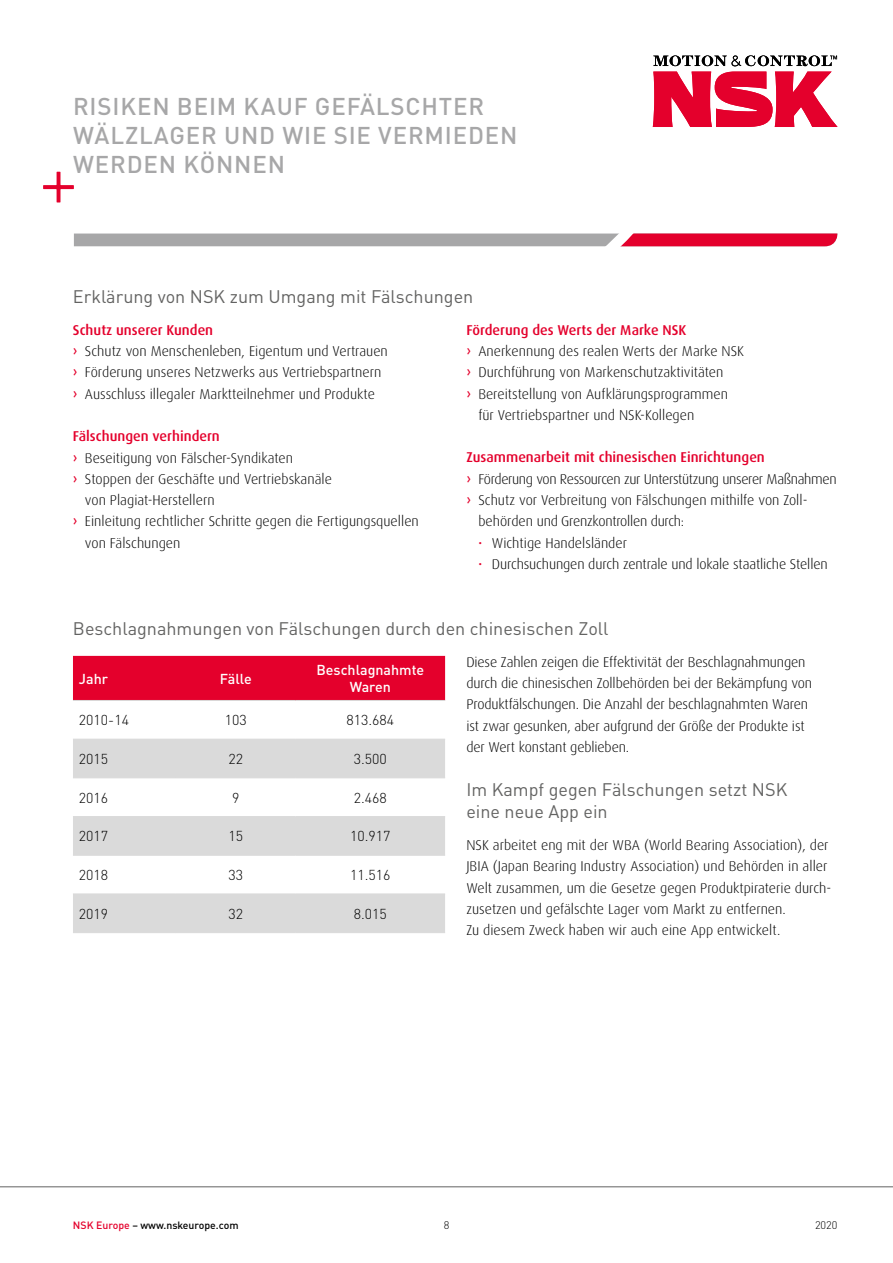
<style>
.page{position:relative;width:893px;height:1263px;background:#fff}
.page>*{position:absolute;margin:0;border:0;box-sizing:border-box;transform-origin:0 0}
.t1{font:500 24px/28.8px "DIN Pro";letter-spacing:.035em;color:#a7a7a8}
.t2{font:18px/22.5px "DIN Pro";color:#636362}
.t3{font:300 14.25px/21.3px "Dax Pro";color:#000}
.t4{font:500 14.25px "Dax Pro";color:#e4002c}
.t5{font:300 14.25px "DIN Pro";color:#000}
.t6{font:300 14.25px "Dax Pro";letter-spacing:-.025em;color:#000}
.t7{font:300 14.25px "Dax Pro";letter-spacing:-.02em;color:#000}
.t8{font:500 14.25px/17.1px "DIN Pro";color:#fff;text-align:center}
.t9{font:300 10.95px "DIN Pro";color:#000}
.t10{font:500 10.5px "DIN Pro";color:#000}
.s1{font-weight:500;color:#e4002c}
.s2{color:#e4002c}
</style>
<div class="page">
<hr style="left:0;top:1186px;width:893px;height:1px;background:#636362">
<div style="left:73px;top:656px;width:372px;height:44px;background:#e4002c"></div>
<svg style="left:73px;top:740px;width:372px;height:192px;fill:#dadada"></svg>
<hr style="left:73px;top:700px;width:103px;height:1px;background:#dadada">
<hr style="left:176px;top:700px;width:120px;height:1px;background:#dadada">
<hr style="left:296px;top:700px;width:149px;height:1px;background:#dadada">
<hr style="left:73px;top:739px;width:103px;height:1px;background:#dadada">
<hr style="left:176px;top:739px;width:120px;height:1px;background:#dadada">
<hr style="left:296px;top:739px;width:149px;height:1px;background:#dadada">
<hr style="left:73px;top:777px;width:103px;height:1px;background:#dadada">
<hr style="left:176px;top:777px;width:120px;height:1px;background:#dadada">
<hr style="left:296px;top:777px;width:149px;height:1px;background:#dadada">
<hr style="left:73px;top:816px;width:103px;height:1px;background:#dadada">
<hr style="left:176px;top:816px;width:120px;height:1px;background:#dadada">
<hr style="left:296px;top:816px;width:149px;height:1px;background:#dadada">
<hr style="left:73px;top:855px;width:103px;height:1px;background:#dadada">
<hr style="left:176px;top:855px;width:120px;height:1px;background:#dadada">
<hr style="left:296px;top:855px;width:149px;height:1px;background:#dadada">
<hr style="left:73px;top:893px;width:103px;height:1px;background:#dadada">
<hr style="left:176px;top:893px;width:120px;height:1px;background:#dadada">
<hr style="left:296px;top:893px;width:149px;height:1px;background:#dadada">
<hr style="left:73px;top:932px;width:103px;height:1px;background:#dadada">
<hr style="left:176px;top:932px;width:120px;height:1px;background:#dadada">
<hr style="left:296px;top:932px;width:149px;height:1px;background:#dadada">
<svg style="left:43px;top:55px;width:794px;height:192px"></svg>
<h1 class="t1" style="left:73px;top:90px;width:446px">RISIKEN BEIM KAUF GEFÄLSCHTER<br>WÄLZLAGER UND WIE SIE VERMIEDEN<br>WERDEN KÖNNEN</h1>
<p class="t2" style="left:73px;top:283px;width:402px">Erklärung von NSK zum Umgang mit Fälschungen</p>
<p class="t3" style="left:73px;top:319px;width:316px"><span class="s1">Schutz unserer Kunden<br>›</span> Schutz von Menschenleben, Eigentum und Vertrauen <span class="s1">›</span> Förderung unseres Netzwerks aus Vertriebspartnern <span class="s1">›</span> Ausschluss illegaler Marktteilnehmer und Produkte</p>
<p class="t4" style="left:73px;top:427px;width:148px">Fälschungen verhindern</p>
<p class="t3" style="left:73px;top:447px;width:222px"><span class="s1">›</span> Beseitigung von Fälscher-Syndikaten</p>
<p class="t3" style="left:73px;top:468px;width:260px"><span class="s1">›</span> Stoppen der Geschäfte und Vertriebskanäle</p>
<p class="t3" style="left:85px;top:489px;width:131px">von Plagiat-Herstellern</p>
<p class="t3" style="left:73px;top:510px;width:347px"><span class="s1">›</span> Einleitung rechtlicher Schritte gegen die Fertigungsquellen</p>
<p class="t3" style="left:85px;top:532px;width:97px">von Fälschungen</p>
<p class="t4" style="left:466px;top:321px;width:222px">Förderung des Werts der Marke NSK</p>
<p class="t3" style="left:466px;top:340px;width:279px"><span class="s1">›</span> Anerkennung des realen Werts der Marke NSK</p>
<p class="t3" style="left:466px;top:361px;width:259px"><span class="s1">›</span> Durchführung von Markenschutzaktivitäten</p>
<p class="t3" style="left:466px;top:383px;width:263px"><span class="s1">›</span> Bereitstellung von Aufklärungsprogrammen</p>
<p class="t3" style="left:478px;top:404px;width:217px">für Vertriebspartner und NSK-Kollegen</p>
<p class="t4" style="left:466px;top:448px;width:300px">Zusammenarbeit mit chinesischen Einrichtungen</p>
<p class="t6" style="left:466px;top:470px;width:372px"><span class="s1">›</span> Förderung von Ressourcen zur Unterstützung unserer Maßnahmen</p>
<p class="t3" style="left:466px;top:489px;width:343px"><span class="s1">›</span> Schutz vor Verbreitung von Fälschungen mithilfe von Zoll-</p>
<p class="t7" style="left:478px;top:512px;width:207px">behörden und Grenzkontrollen durch:</p>
<p class="t3" style="left:478px;top:532px;width:150px"><span class="s1">·</span> Wichtige Handelsländer</p>
<p class="t3" style="left:478px;top:553px;width:351px"><span class="s1">·</span> Durchsuchungen durch zentrale und lokale staatliche Stellen</p>
<p class="t2" style="left:73px;top:615px;width:537px">Beschlagnahmungen von Fälschungen durch den chinesischen Zoll</p>
<p class="t8" style="left:79px;top:668px;width:31px">Jahr</p>
<p class="t8" style="left:220px;top:668px;width:34px">Fälle</p>
<p class="t8" style="left:316px;top:660px;width:109px">Beschlagnahmte<br>Waren</p>
<p class="t5" style="left:79px;top:709px;width:52px">2010-14</p>
<p class="t5" style="left:225px;top:709px;width:23px">103</p>
<p class="t5" style="left:346px;top:709px;width:49px">813.684</p>
<p class="t5" style="left:79px;top:748px;width:31px">2015</p>
<p class="t5" style="left:228px;top:748px;width:16px">22</p>
<p class="t5" style="left:354px;top:748px;width:35px">3.500</p>
<p class="t5" style="left:79px;top:786px;width:31px">2016</p>
<p class="t5" style="left:232px;top:786px;width:9px">9</p>
<p class="t5" style="left:354px;top:786px;width:35px">2.468</p>
<p class="t5" style="left:79px;top:825px;width:31px">2017</p>
<p class="t5" style="left:228px;top:825px;width:16px">15</p>
<p class="t5" style="left:350px;top:825px;width:42px">10.917</p>
<p class="t5" style="left:79px;top:864px;width:31px">2018</p>
<p class="t5" style="left:228px;top:864px;width:16px">33</p>
<p class="t5" style="left:350px;top:864px;width:42px">11.516</p>
<p class="t5" style="left:79px;top:902px;width:31px">2019</p>
<p class="t5" style="left:228px;top:902px;width:16px">32</p>
<p class="t5" style="left:354px;top:902px;width:35px">8.015</p>
<p class="t3" style="left:466px;top:651px;width:347px">Diese Zahlen zeigen die Effektivität der Beschlagnahmungen durch die chinesischen Zollbehörden bei der Bekämpfung von Produktfälschungen. Die Anzahl der beschlagnahmten Waren ist zwar gesunken, aber aufgrund der Größe der Produkte ist der Wert konstant geblieben.</p>
<p class="t2" style="left:466px;top:776px;width:323px">Im Kampf gegen Fälschungen setzt NSK eine neue App ein</p>
<p class="t3" style="left:466px;top:834px;width:366px">NSK arbeitet eng mit der WBA (World Bearing Association), der JBIA (Japan Bearing Industry Association) und Behörden in aller Welt zusammen, um die Gesetze gegen Produktpiraterie durch&shy;zusetzen und gefälschte Lager vom Markt zu entfernen.<br>Zu diesem Zweck haben wir auch eine App entwickelt.</p>
<p class="t10" style="left:73px;top:1217px;width:167px"><span class="s2">NSK Europe</span> – www.nskeurope.com</p>
<p class="t9" style="left:444px;top:1216px;width:7px">8</p>
<p class="t9" style="left:815px;top:1216px;width:24px">2020</p>
</div>
